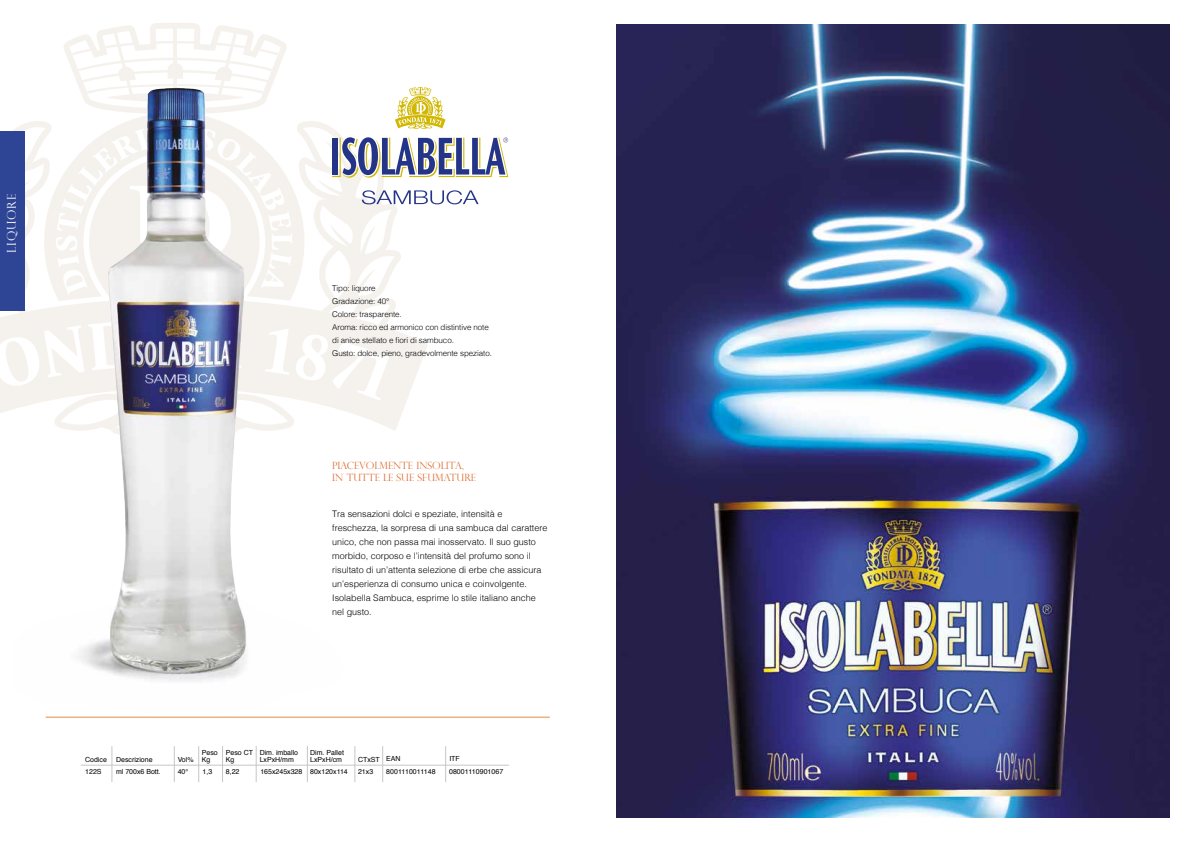
<style>
.page{position:relative;width:1191px;height:842px;background:#fff}
.page>*{position:absolute;margin:0;border:0;box-sizing:border-box;transform-origin:0 0}
.t1{font:300 12px "Perpetua Titling";letter-spacing:.08em;color:#fff}
.t2{font:300 10px/12px "Perpetua Titling";color:#dc692e}
.t3{font:300 9px/14px "Helvetica";color:#000}
.t4{font:300 8px/13px "Helvetica";letter-spacing:-.01em;color:#000}
.t5{font:7px/7px "Helvetica";color:#000}
</style>
<div class="page">
<svg style="left:64px;top:23px;width:223px;height:89px"></svg>
<svg style="left:173px;top:431px;width:64px;height:4px"></svg>
<svg style="left:173px;top:112px;width:123px;height:186px"></svg>
<img style="left:0;top:298px;width:428px;height:133px">
<img style="left:13px;top:88px;width:160px;height:593px">
<svg style="left:296px;top:87px;width:212px;height:239px"></svg>
<hr style="left:112px;top:746px;width:1px;height:36px;background:#c6c6c6">
<hr style="left:174px;top:746px;width:1px;height:36px;background:#c6c6c6">
<hr style="left:198px;top:746px;width:1px;height:36px;background:#c6c6c6">
<hr style="left:222px;top:746px;width:1px;height:36px;background:#c6c6c6">
<hr style="left:256px;top:746px;width:1px;height:36px;background:#c6c6c6">
<hr style="left:307px;top:746px;width:1px;height:36px;background:#c6c6c6">
<hr style="left:354px;top:746px;width:1px;height:36px;background:#c6c6c6">
<hr style="left:382px;top:746px;width:1px;height:36px;background:#c6c6c6">
<hr style="left:445px;top:746px;width:1px;height:36px;background:#c6c6c6">
<hr style="left:81px;top:765px;width:428px;height:1px;background:#c6c6c6">
<div style="left:0;top:132px;width:25px;height:179px;background:#2e4595"></div>
<hr style="left:46px;top:717px;width:504px;height:1px;background:#dc8f40">
<img style="left:617px;top:24px;width:552px;height:794px">
<h1 class="t1" style="left:4px;top:253px;width:61px;rotate:-90deg">LIQUORE</h1>
<p class="t4" style="left:332px;top:281px;width:161px">Tipo: liquore<br>Gradazione: 40°<br>Colore: trasparente.<br>Aroma: ricco ed armonico con distintive note di anice stellato e fiori di sambuco.<br>Gusto: dolce, pieno, gradevolmente speziato.</p>
<p class="t2" style="left:332px;top:460px;width:145px">PIACEVOLMENTE INSOLITA,<br>IN TUTTE LE SUE SFUMATURE</p>
<p class="t3" style="left:332px;top:507px;width:217px">Tra sensazioni dolci e speziate, intensità e freschezza, la sorpresa di una sambuca dal carattere unico, che non passa mai inosservato. Il suo gusto morbido, corposo e l’intensità del profumo sono il risultato di un’attenta selezione di erbe che assicura un’esperienza di consumo unica e coinvolgente.<br>Isolabella Sambuca, esprime lo stile italiano anche nel gusto.</p>
<p class="t5" style="left:202px;top:749px;width:17px">Peso<br>Kg</p>
<p class="t5" style="left:226px;top:749px;width:29px">Peso CT<br>Kg</p>
<p class="t5" style="left:386px;top:756px;width:16px">EAN</p>
<p class="t5" style="left:449px;top:755px;width:12px">ITF</p>
<p class="t5" style="left:85px;top:756px;width:23px">Codice</p>
<p class="t5" style="left:116px;top:756px;width:38px">Descrizione</p>
<p class="t5" style="left:260px;top:749px;width:40px">Dim. imballo<br>LxPxH/mm</p>
<p class="t5" style="left:310px;top:749px;width:35px">Dim. Pallet</p>
<p class="t5" style="left:178px;top:756px;width:17px">Vol%</p>
<p class="t5" style="left:310px;top:756px;width:33px">LxPxH/cm</p>
<p class="t5" style="left:358px;top:756px;width:23px">CTxST</p>
<p class="t5" style="left:85px;top:768px;width:18px">122S</p>
<p class="t5" style="left:116px;top:768px;width:46px">ml 700x6 Bott.</p>
<p class="t5" style="left:260px;top:768px;width:89px">165x245x328 80x120x114</p>
<p class="t5" style="left:178px;top:768px;width:12px">40°</p>
<p class="t5" style="left:202px;top:768px;width:11px">1,3</p>
<p class="t5" style="left:226px;top:768px;width:15px">8,22</p>
<p class="t5" style="left:358px;top:768px;width:17px">21x3</p>
<p class="t5" style="left:386px;top:768px;width:51px">8001110011148</p>
<p class="t5" style="left:449px;top:768px;width:56px">08001110901067</p>
</div>
